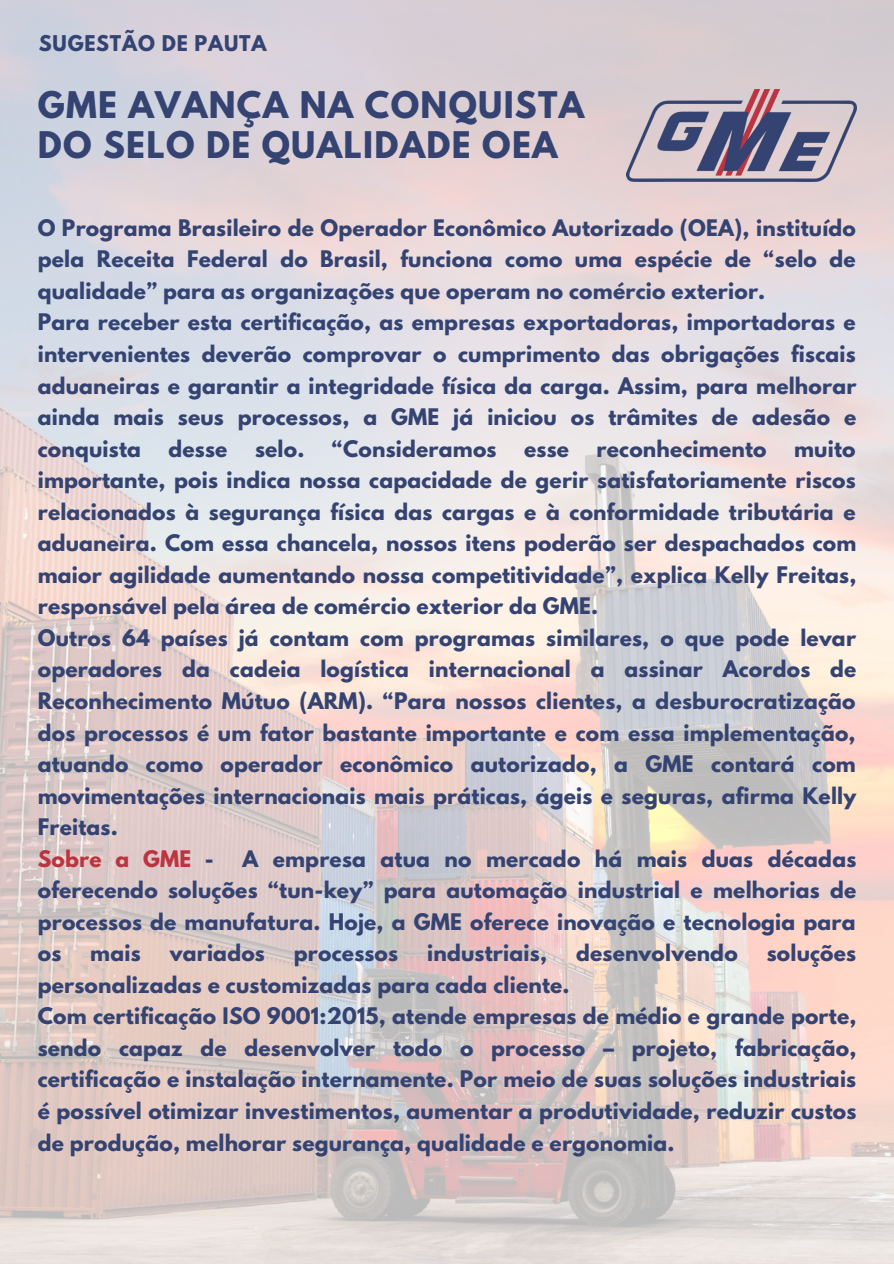
<style>
.page{position:relative;width:894px;height:1264px;background:#fff}
.page>*{position:absolute;margin:0;border:0;box-sizing:border-box;transform-origin:0 0}
.t1{font:700 32.55px/40.5px "League Spartan";letter-spacing:.04em;color:#344371}
.t2{font:700 20.25px/31.5px "League Spartan";letter-spacing:.01em;color:#344371}
.t3{font:700 19.2px "League Spartan";letter-spacing:.04em;color:#344371}
.s1{color:#bd3441}
</style>
<div class="page">
<img style="left:0;top:0;width:893px;height:1263px">
<img style="left:626px;top:89px;width:230px;height:93px">
<p class="t3" style="left:39px;top:34px;width:229px">SUGESTÃO DE PAUTA</p>
<h1 class="t1" style="left:38px;top:88px;width:548px">GME AVANÇA NA CONQUISTA<br>DO SELO DE QUALIDADE OEA</h1>
<p class="t2" style="left:38px;top:214px;width:820px">O Programa Brasileiro de Operador Econômico Autorizado (OEA), instituído pela Receita Federal do Brasil, funciona como uma espécie de “selo de qualidade” para as organizações que operam no comércio exterior.<br>Para receber esta certificação, as empresas exportadoras, importadoras e intervenientes deverão comprovar o cumprimento das obrigações fiscais aduaneiras e garantir a integridade física da carga. Assim, para melhorar ainda mais seus processos, a GME já iniciou os trâmites de adesão e conquista</p>
<p class="t2" style="left:168px;top:435px;width:60px">desse</p>
<p class="t2" style="left:255px;top:435px;width:51px">selo.</p>
<p class="t2" style="left:332px;top:435px;width:166px">“Consideramos</p>
<p class="t2" style="left:524px;top:435px;width:46px">esse</p>
<p class="t2" style="left:596px;top:435px;width:171px">reconhecimento</p>
<p class="t2" style="left:38px;top:435px;width:820px;text-indent:756px">muito importante, pois indica nossa capacidade de gerir satisfatoriamente riscos relacionados à segurança física das cargas e à conformidade tributária e aduaneira. Com essa chancela, nossos itens poderão ser despachados com maior agilidade aumentando nossa competitividade”, explica Kelly Freitas, responsável pela área de comércio exterior da GME.<br>Outros 64 países já contam com programas similares, o que pode levar operadores da cadeia logística internacional a assinar Acordos de Reconhecimento Mútuo (ARM). “Para nossos clientes, a desburocratização dos processos é um fator bastante importante e com essa implementação, atuando como operador econômico autorizado, a GME contará com movimentações internacionais mais práticas, ágeis e seguras, afirma Kelly Freitas.<br><span class="s1">Sobre a GME</span> -</p>
<p class="t2" style="left:38px;top:845px;width:819px;text-align:justify;text-indent:204px">A empresa atua no mercado há mais duas décadas oferecendo soluções “tun-key” para automação industrial e melhorias de processos de manufatura. Hoje, a GME oferece inovação e tecnologia para os</p>
<p class="t2" style="left:90px;top:940px;width:52px">mais</p>
<p class="t2" style="left:170px;top:940px;width:97px">variados</p>
<p class="t2" style="left:294px;top:940px;width:106px">processos</p>
<p class="t2" style="left:427px;top:940px;width:121px">industriais,</p>
<p class="t2" style="left:576px;top:940px;width:163px">desenvolvendo</p>
<p class="t2" style="left:766px;top:940px;width:91px">soluções</p>
<p class="t2" style="left:38px;top:971px;width:820px">personalizadas e customizadas para cada cliente.<br>Com certificação ISO 9001:2015, atende empresas de médio e grande porte, sendo capaz de desenvolver todo o processo – projeto, fabricação, certificação e instalação internamente. Por meio de suas soluções industriais é possível otimizar investimentos, aumentar a produtividade, reduzir custos de produção, melhorar segurança, qualidade e ergonomia.</p>
</div>
